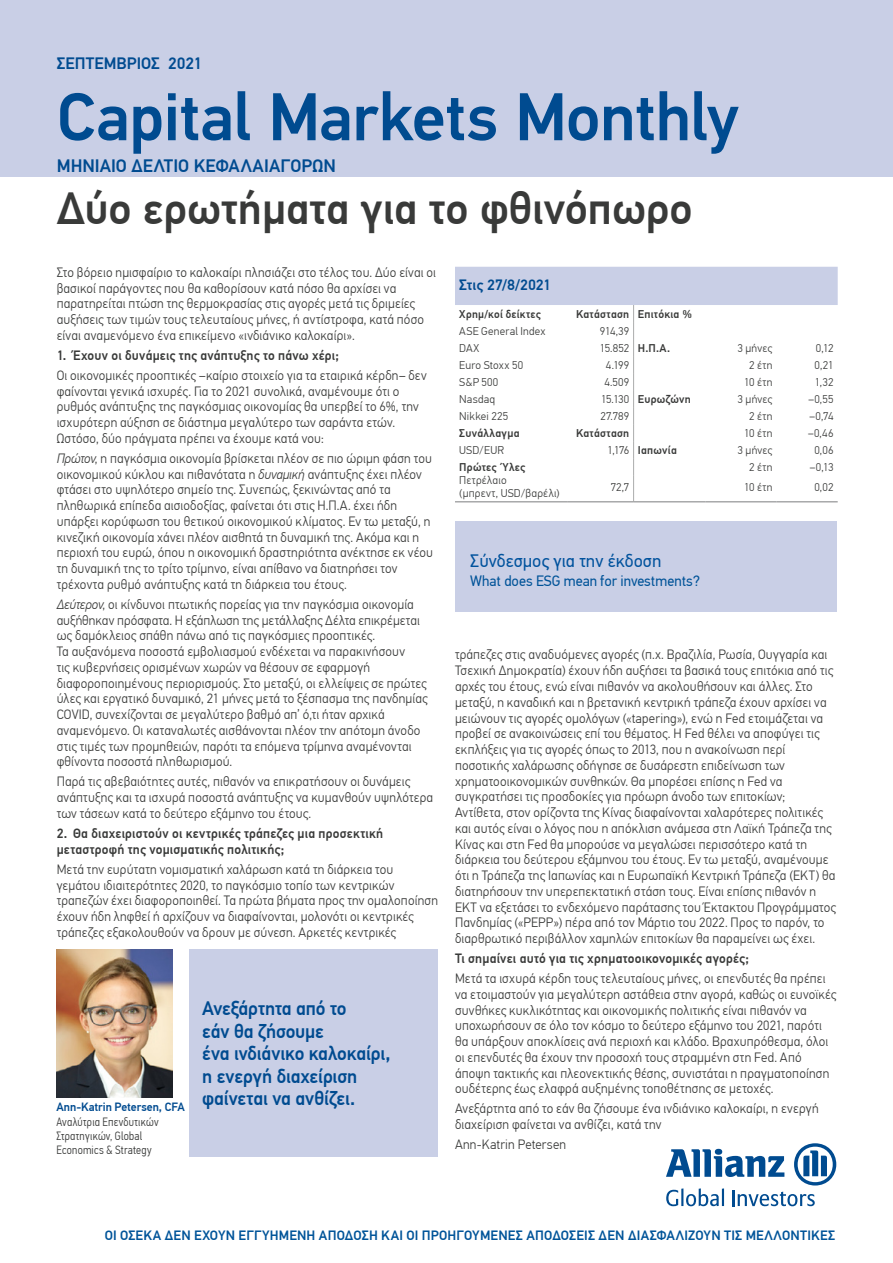
<style>
.page{position:relative;width:893px;height:1263px;background:#fff}
.page>*{position:absolute;margin:0;border:0;box-sizing:border-box;transform-origin:0 0}
.t1{font:500 67.5px "PF Din Text Pro";letter-spacing:-.01em;color:#004b90}
.t2{font:500 45px "PF Din Text Pro";color:#393a39}
.t3{font:500 19.5px/22.5px "PF Din Text Pro";letter-spacing:-.01em;color:#004b90}
.t4{font:500 18px "PF Din Text Pro";color:#004b90}
.t5{font:18px "PF Din Text Pro";color:#00529d}
.t6{font:500 16.5px "PF Din Text Pro";letter-spacing:.005em;color:#004b90}
.t7{font:15px "PF Din Text Pro";color:#005398}
.t8{font:500 15px "PF Din Text Pro";color:#004b90}
.t9{font:300 13.5px/15.8px "PF Din Text Pro";letter-spacing:.01em;color:#393a39}
.t10{font:500 13.5px/15.8px "PF Din Text Pro";letter-spacing:.015em;color:#393a39}
.t11{font:500 13.5px "PF Din Text Pro";letter-spacing:.015em;color:#005499}
.t12{font:300 12px/14.4px "PF Din Text Cond Pro";letter-spacing:.02em;color:#393a39}
.t13{font:500 12px "PF Din Text Pro";letter-spacing:-.005em;color:#004b90}
.t14{font:300 11.25px/13.5px "PF Din Text Pro";letter-spacing:.02em;color:#393a39}
.t15{font:500 11.25px "PF Din Text Pro";letter-spacing:.025em;color:#393a39}
.s1{font-style:italic}
.s2{font-weight:500}
.s3{font-weight:300}
</style>
<div class="page">
<svg style="left:666px;top:1143px;width:170px;height:63px"></svg>
<svg style="left:455px;top:267px;width:383px;height:234px"></svg>
<hr style="left:455px;top:501px;width:112px;height:1px;background:#7d7e80">
<hr style="left:567px;top:501px;width:67px;height:1px;background:#7d7e80">
<hr style="left:634px;top:501px;width:71px;height:1px;background:#7d7e80">
<hr style="left:705px;top:501px;width:72px;height:1px;background:#7d7e80">
<hr style="left:777px;top:501px;width:61px;height:1px;background:#7d7e80">
<div style="left:0;top:0;width:893px;height:176px;background:#c9cfe6"></div>
<div style="left:455px;top:522px;width:381px;height:90px;background:#c9cfe6"></div>
<img style="left:57px;top:949px;width:116px;height:148px">
<div style="left:189px;top:949px;width:249px;height:208px;background:#c9cfe6"></div>
<p class="t6" style="left:57px;top:53px;width:147px">ΣΕΠΤΕΜΒΡΙΟΣ 2021</p>
<h1 class="t1" style="left:57px;top:77px;width:683px">Capital Markets Monthly</h1>
<h3 class="t4" style="left:57px;top:155px;width:24px">Μηνιαίο</h3>
<h3 class="t4" style="left:131px;top:155px;width:11px">Δελτίο</h3>
<h3 class="t4" style="left:194px;top:155px;width:24px">Κεφαλαιαγορ</h3>
<h3 class="t4" style="left:312px;top:155px;width:21px">ών</h3>
<h2 class="t2" style="left:57px;top:182px;width:637px">Δύο ερωτήματα για το φθινόπωρο</h2>
<p class="t9" style="left:57px;top:265px;width:381px">Στο βόρειο ημισφαίριο το καλοκαίρι πλησιάζει στο τέλος του. Δύο είναι οι βασικοί παράγοντες που θα καθορίσουν κατά πόσο θα αρχίσει να παρατηρείται πτώση της θερμοκρασίας στις αγορές μετά τις δριμείες αυξήσεις των τιμών τους τελευταίους μήνες, ή αντίστροφα, κατά πόσο είναι αναμενόμενο ένα επικείμενο «ινδιάνικο καλοκαίρι».</p>
<p class="t10" style="left:57px;top:348px;width:284px">1. Έχουν οι δυνάμεις της ανάπτυξης το πάνω χέρι;</p>
<p class="t9" style="left:57px;top:368px;width:372px">Οι οικονομικές προοπτικές –καίριο στοιχείο για τα εταιρικά κέρδη– δεν φαίνονται γενικά ισχυρές. Για το 2021 συνολικά, αναμένουμε ότι ο ρυθμός ανάπτυξης της παγκόσμιας οικονομίας θα υπερβεί το 6%, την ισχυρότερη αύξηση σε διάστημα μεγαλύτερο των σαράντα ετών.<br>Ωστόσο, δύο πράγματα πρέπει να έχουμε κατά νου:</p>
<p class="t9" style="left:57px;top:451px;width:378px"><span class="s1">Πρώτον</span>, η παγκόσμια οικονομία βρίσκεται πλέον σε πιο ώριμη φάση του οικονομικού κύκλου και πιθανότατα η <span class="s1">δυναμική</span> ανάπτυξης έχει πλέον φτάσει στο υψηλότερο σημείο της. Συνεπώς, ξεκινώντας από τα πληθωρικά επίπεδα αισιοδοξίας, φαίνεται ότι στις Η.Π.Α. έχει ήδη υπάρξει κορύφωση του θετικού οικονομικού κλίματος. Εν τω μεταξύ, η κινεζική οικονομία χάνει πλέον αισθητά τη δυναμική της. Ακόμα και η περιοχή του ευρώ, όπου η οικονομική δραστηριότητα ανέκτησε εκ νέου τη δυναμική της το τρίτο τρίμηνο, είναι απίθανο να διατηρήσει τον τρέχοντα ρυθμό ανάπτυξης κατά τη διάρκεια του έτους.</p>
<p class="t9" style="left:57px;top:597px;width:373px"><span class="s1">Δεύτερον</span>, οι κίνδυνοι πτωτικής πορείας για την παγκόσμια οικονομία αυξήθηκαν πρόσφατα. Η εξάπλωση της μετάλλαξης Δέλτα επικρέμεται ως δαμόκλειος σπάθη πάνω από τις παγκόσμιες προοπτικές.<br>Τα αυξανόμενα ποσοστά εμβολιασμού ενδέχεται να παρακινήσουν<br>τις κυβερνήσεις ορισμένων χωρών να θέσουν σε εφαρμογή διαφοροποιημένους περιορισμούς. Στο μεταξύ, οι ελλείψεις σε πρώτες ύλες και εργατικό δυναμικό, 21 μήνες μετά το ξέσπασμα της πανδημίας COVID, συνεχίζονται σε μεγαλύτερο βαθμό απ’ ό,τι ήταν αρχικά αναμενόμενο. Οι καταναλωτές αισθάνονται πλέον την απότομη άνοδο στις τιμές των προμηθειών, παρότι τα επόμενα τρίμηνα αναμένονται φθίνοντα ποσοστά πληθωρισμού.</p>
<p class="t9" style="left:57px;top:774px;width:378px">Παρά τις αβεβαιότητες αυτές, πιθανόν να επικρατήσουν οι δυνάμεις ανάπτυξης και τα ισχυρά ποσοστά ανάπτυξης να κυμανθούν υψηλότερα των τάσεων κατά το δεύτερο εξάμηνο του έτους.</p>
<p class="t10" style="left:57px;top:826px;width:328px">2. Θα διαχειριστούν οι κεντρικές τράπεζες μια προσεκτική μεταστροφή της νομισματικής πολιτικής;</p>
<p class="t9" style="left:57px;top:861px;width:383px">Μετά την ευρύτατη νομισματική χαλάρωση κατά τη διάρκεια του γεμάτου ιδιαιτερότητες 2020, το παγκόσμιο τοπίο των κεντρικών τραπεζών έχει διαφοροποιηθεί. Τα πρώτα βήματα προς την ομαλοποίηση έχουν ήδη ληφθεί ή αρχίζουν να διαφαίνονται, μολονότι οι κεντρικές τράπεζες εξακολουθούν να δρουν με σύνεση. Αρκετές κεντρικές</p>
<p class="t13" style="left:56px;top:1100px;width:130px">Ann-Katrin Petersen, CFA</p>
<p class="t12" style="left:56px;top:1114px;width:104px">Αναλύτρια Επενδυτικών<br>Στρατηγικών, Global<br>Economics &amp; Strategy</p>
<h3 class="t3" style="left:202px;top:997px;width:190px">Ανεξάρτητα από το<br>εάν θα ζήσουμε<br>ένα ινδιάνικο καλοκαίρι, η ενεργή διαχείριση φαίνεται να ανθίζει.</h3>
<p class="t8" style="left:459px;top:276px;width:93px">Στις 27/8/2021</p>
<p class="t15" style="left:459px;top:307px;width:83px">Χρημ/κοί δείκτες</p>
<p class="t15" style="left:576px;top:307px;width:117px">Κατάσταση Επιτόκια %</p>
<p class="t14" style="left:459px;top:324px;width:88px">ASE General Index</p>
<p class="t14" style="left:600px;top:324px;width:31px">914,39</p>
<p class="t14" style="left:459px;top:341px;width:22px">DAX</p>
<p class="t14" style="left:600px;top:341px;width:72px">15.852 <span class="s2">Η.Π.Α.</span></p>
<p class="t14" style="left:738px;top:341px;width:36px">3 μήνες</p>
<p class="t14" style="left:816px;top:341px;width:19px">0,12</p>
<p class="t14" style="left:459px;top:358px;width:65px">Euro Stoxx 50</p>
<p class="t14" style="left:606px;top:358px;width:25px">4.199</p>
<p class="t14" style="left:749px;top:358px;width:25px">2 έτη</p>
<p class="t14" style="left:815px;top:358px;width:20px">0,21</p>
<p class="t14" style="left:459px;top:375px;width:41px">S&amp;P 500</p>
<p class="t14" style="left:604px;top:375px;width:26px">4.509</p>
<p class="t14" style="left:744px;top:375px;width:30px">10 έτη</p>
<p class="t14" style="left:815px;top:375px;width:20px">1,32</p>
<p class="t14" style="left:459px;top:392px;width:37px">Nasdaq</p>
<p class="t15" style="left:601px;top:392px;width:91px"><span class="s3">15.130</span> Ευρωζώνη</p>
<p class="t14" style="left:738px;top:392px;width:36px">3 μήνες</p>
<p class="t14" style="left:808px;top:392px;width:27px">–0,55</p>
<p class="t14" style="left:459px;top:409px;width:50px">Nikkei 225</p>
<p class="t14" style="left:600px;top:409px;width:30px">27.789</p>
<p class="t14" style="left:749px;top:409px;width:25px">2 έτη</p>
<p class="t14" style="left:809px;top:409px;width:26px">–0,74</p>
<p class="t15" style="left:459px;top:426px;width:62px">Συνάλλαγμα</p>
<p class="t15" style="left:576px;top:426px;width:55px">Κατάσταση</p>
<p class="t14" style="left:744px;top:426px;width:30px">10 έτη</p>
<p class="t14" style="left:808px;top:426px;width:27px">–0,46</p>
<p class="t14" style="left:459px;top:443px;width:46px">USD/EUR</p>
<p class="t15" style="left:607px;top:443px;width:71px"><span class="s3">1,176</span> Ιαπωνία</p>
<p class="t14" style="left:738px;top:443px;width:36px">3 μήνες</p>
<p class="t14" style="left:814px;top:443px;width:21px">0,06</p>
<p class="t15" style="left:459px;top:460px;width:68px">Πρώτες Ύλες</p>
<p class="t14" style="left:749px;top:460px;width:25px">2 έτη</p>
<p class="t14" style="left:810px;top:460px;width:25px">–0,13</p>
<p class="t14" style="left:459px;top:473px;width:102px">Πετρέλαιο<br>(μπρεντ, USD/βαρέλι)</p>
<p class="t14" style="left:611px;top:480px;width:20px">72,7</p>
<p class="t14" style="left:744px;top:480px;width:30px">10 έτη</p>
<p class="t14" style="left:814px;top:480px;width:21px">0,02</p>
<h3 class="t5" style="left:470px;top:550px;width:193px">Σύνδεσμος για την έκδοση</h3>
<p class="t7" style="left:470px;top:572px;width:231px">What does ESG mean for investments?</p>
<p class="t9" style="left:455px;top:647px;width:383px">τράπεζες στις αναδυόμενες αγορές (π.χ. Βραζιλία, Ρωσία, Ουγγαρία και Τσεχική Δημοκρατία) έχουν ήδη αυξήσει τα βασικά τους επιτόκια από τις αρχές του έτους, ενώ είναι πιθανόν να ακολουθήσουν και άλλες. Στο μεταξύ, η καναδική και η βρετανική κεντρική τράπεζα έχουν αρχίσει να μειώνουν τις αγορές ομολόγων («tapering»), ενώ η Fed ετοιμάζεται να προβεί σε ανακοινώσεις επί του θέματος. Η Fed θέλει να αποφύγει τις εκπλήξεις για τις αγορές όπως το 2013, που η ανακοίνωση περί ποσοτικής χαλάρωσης οδήγησε σε δυσάρεστη επιδείνωση των χρηματοοικονομικών συνθηκών. Θα μπορέσει επίσης η Fed να συγκρατήσει τις προσδοκίες για πρόωρη άνοδο των επιτοκίων; Αντίθετα, στον ορίζοντα της Κίνας διαφαίνονται χαλαρότερες πολιτικές και αυτός είναι ο λόγος που η απόκλιση ανάμεσα στη Λαϊκή Τράπεζα της Κίνας και στη Fed θα μπορούσε να μεγαλώσει περισσότερο κατά τη διάρκεια του δεύτερου εξάμηνου του έτους. Εν τω μεταξύ, αναμένουμε ότι η Τράπεζα της Ιαπωνίας και η Ευρωπαϊκή Κεντρική Τράπεζα (ΕΚΤ) θα διατηρήσουν την υπερεπεκτατική στάση τους. Είναι επίσης πιθανόν η ΕΚΤ να εξετάσει το ενδεχόμενο παράτασης του Έκτακτου Προγράμματος Πανδημίας («PEPP») πέρα από τον Μάρτιο του 2022. Προς το παρόν, το διαρθρωτικό περιβάλλον χαμηλών επιτοκίων θα παραμείνει ως έχει.</p>
<p class="t10" style="left:455px;top:951px;width:295px">Τι σημαίνει αυτό για τις χρηματοοικονομικές αγορές;</p>
<p class="t9" style="left:455px;top:971px;width:383px">Μετά τα ισχυρά κέρδη τους τελευταίους μήνες, οι επενδυτές θα πρέπει να ετοιμαστούν για μεγαλύτερη αστάθεια στην αγορά, καθώς οι ευνοϊκές συνθήκες κυκλικότητας και οικονομικής πολιτικής είναι πιθανόν να υποχωρήσουν σε όλο τον κόσμο το δεύτερο εξάμηνο του 2021, παρότι θα υπάρξουν αποκλίσεις ανά περιοχή και κλάδο. Βραχυπρόθεσμα, όλοι οι επενδυτές θα έχουν την προσοχή τους στραμμένη στη Fed. Από άποψη τακτικής και πλεονεκτικής θέσης, συνιστάται η πραγματοποίηση ουδέτερης έως ελαφρά αυξημένης τοποθέτησης σε μετοχές.</p>
<p class="t9" style="left:455px;top:1101px;width:365px">Ανεξάρτητα από το εάν θα ζήσουμε ένα ινδιάνικο καλοκαίρι, η ενεργή διαχείριση φαίνεται να ανθίζει, κατά την</p>
<p class="t9" style="left:455px;top:1137px;width:113px">Ann-Katrin Petersen</p>
<p class="t11" style="left:105px;top:1227px;width:732px">ΟΙ ΟΣΕΚΑ ∆ΕΝ ΕΧΟΥΝ ΕΓΓΥΗΜΕΝΗ ΑΠΟ∆ΟΣΗ KAI OI ΠΡΟΗΓΟΥΜΕΝΕΣ ΑΠΟ∆ΟΣΕΙΣ ∆ΕΝ ∆ΙΑΣΦΑΛΙΖΟΥΝ ΤΙΣ ΜΕΛΛΟΝΤΙΚΕΣ</p>
</div>
